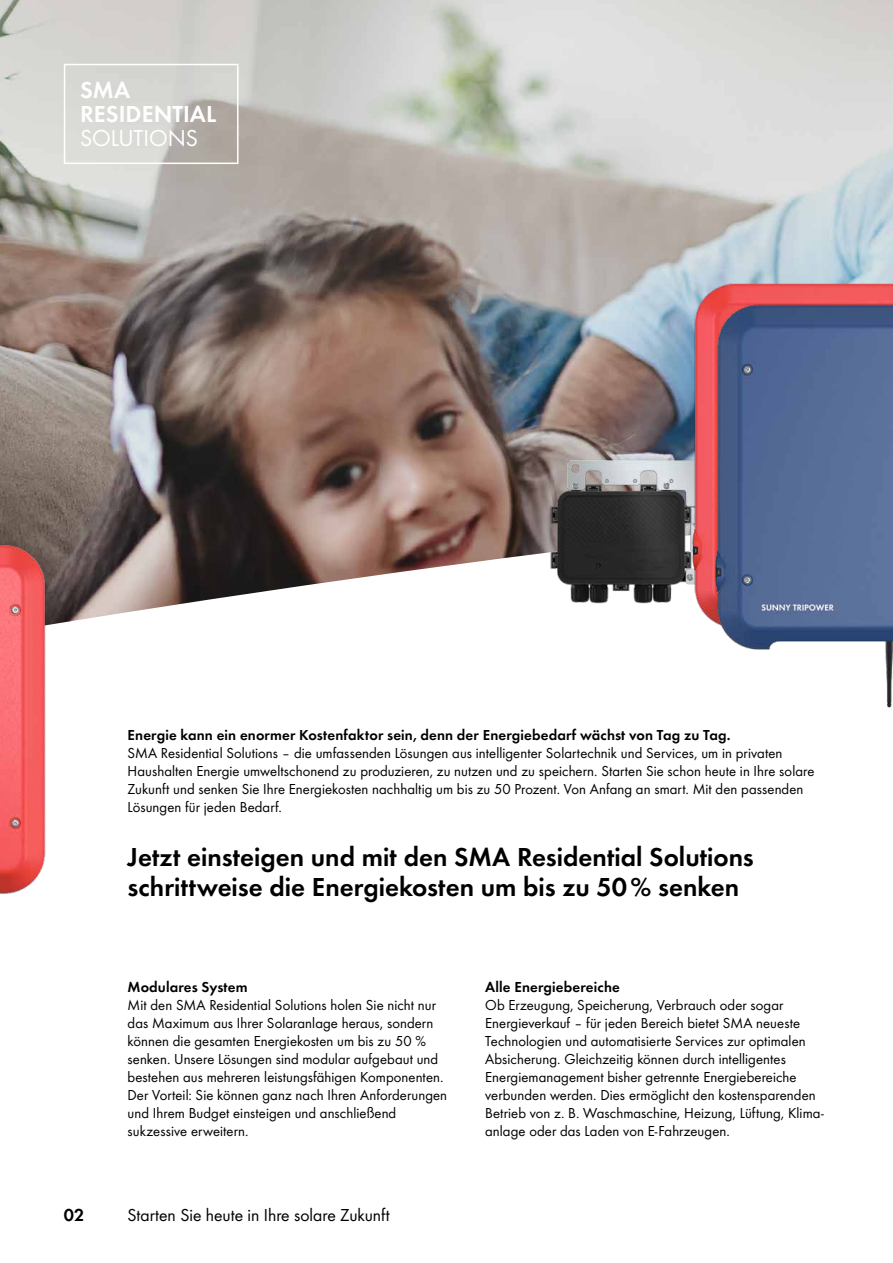
<style>
.page{position:relative;width:893px;height:1263px;background:#fff}
.page>*{position:absolute;margin:0;border:0;box-sizing:border-box;transform-origin:0 0}
.t1{font:600 27px/30px "SMA Futura Global";color:#000}
.t2{font:600 24px/24px "SMA Futura Global";color:#fff}
.t3{font:24px "SMA Futura Global";letter-spacing:-.005em;color:#fff}
.t4{font:18px "SMA Futura Global";letter-spacing:-.005em;color:#000}
.t5{font:600 18px "SMA Futura Global";color:#000}
.t6{font:15px/18px "SMA Futura Global";letter-spacing:.005em;color:#000}
.t7{font:600 15px "SMA Futura Global";letter-spacing:.01em;color:#000}
</style>
<div class="page">
<img style="left:0;top:0;width:893px;height:429px">
<svg style="left:0;top:429px;width:566px;height:194px"></svg>
<img style="left:493px;top:431px;width:73px;height:191px">
<img style="left:566px;top:211px;width:327px;height:497px">
<img style="left:0;top:522px;width:64px;height:372px">
<div style="left:64px;top:64px;width:175px;height:100px;border:2px solid #fff"></div>
<h2 class="t2" style="left:80px;top:78px;width:138px">SMA<br>RESIDENTIAL</h2>
<h2 class="t3" style="left:80px;top:124px;width:119px">SOLUTIONS</h2>
<p class="t7" style="left:128px;top:726px;width:604px">Energie kann ein enormer Kostenfaktor sein, denn der Energiebedarf wächst von Tag zu Tag.</p>
<p class="t6" style="left:128px;top:743px;width:688px">SMA Residential Solutions – die umfassenden Lösungen aus intelligenter Solartechnik und Services, um in privaten Haushalten Energie umweltschonend zu produzieren, zu nutzen und zu speichern. Starten Sie schon heute in Ihre solare Zukunft und senken Sie Ihre Energiekosten nachhaltig um bis zu 50 Prozent. Von Anfang an smart. Mit den passenden Lösungen für jeden Bedarf.</p>
<h1 class="t1" style="left:128px;top:841px;width:628px">Jetzt einsteigen und mit den SMA Residential Solutions schrittweise die Energiekosten um bis zu 50% senken</h1>
<p class="t7" style="left:128px;top:978px;width:122px">Modulares System</p>
<p class="t6" style="left:128px;top:995px;width:321px">Mit den SMA Residential Solutions holen Sie nicht nur das Maximum aus Ihrer Solaranlage heraus, sondern können die gesamten Energiekosten um bis zu 50 % senken. Unsere Lösungen sind modular aufgebaut und bestehen aus mehreren leistungsfähigen Komponenten.<br>Der Vorteil: Sie können ganz nach Ihren Anforderungen und Ihrem Budget einsteigen und anschließend sukzessive erweitern.</p>
<p class="t5" style="left:64px;top:1204px;width:22px">02</p>
<p class="t4" style="left:128px;top:1204px;width:264px">Starten Sie heute in Ihre solare Zukunft</p>
<p class="t7" style="left:485px;top:978px;width:136px">Alle Energiebereiche</p>
<p class="t6" style="left:485px;top:995px;width:340px">Ob Erzeugung, Speicherung, Verbrauch oder sogar Energieverkauf – für jeden Bereich bietet SMA neueste Technologien und automatisierte Services zur optimalen Absicherung. Gleichzeitig können durch intelligentes Energiemanagement bisher getrennte Energiebereiche verbunden werden. Dies ermöglicht den kostensparenden Betrieb von z. B. Waschmaschine, Heizung, Lüftung, Klima&shy;anlage oder das Laden von E-Fahrzeugen.</p>
</div>
